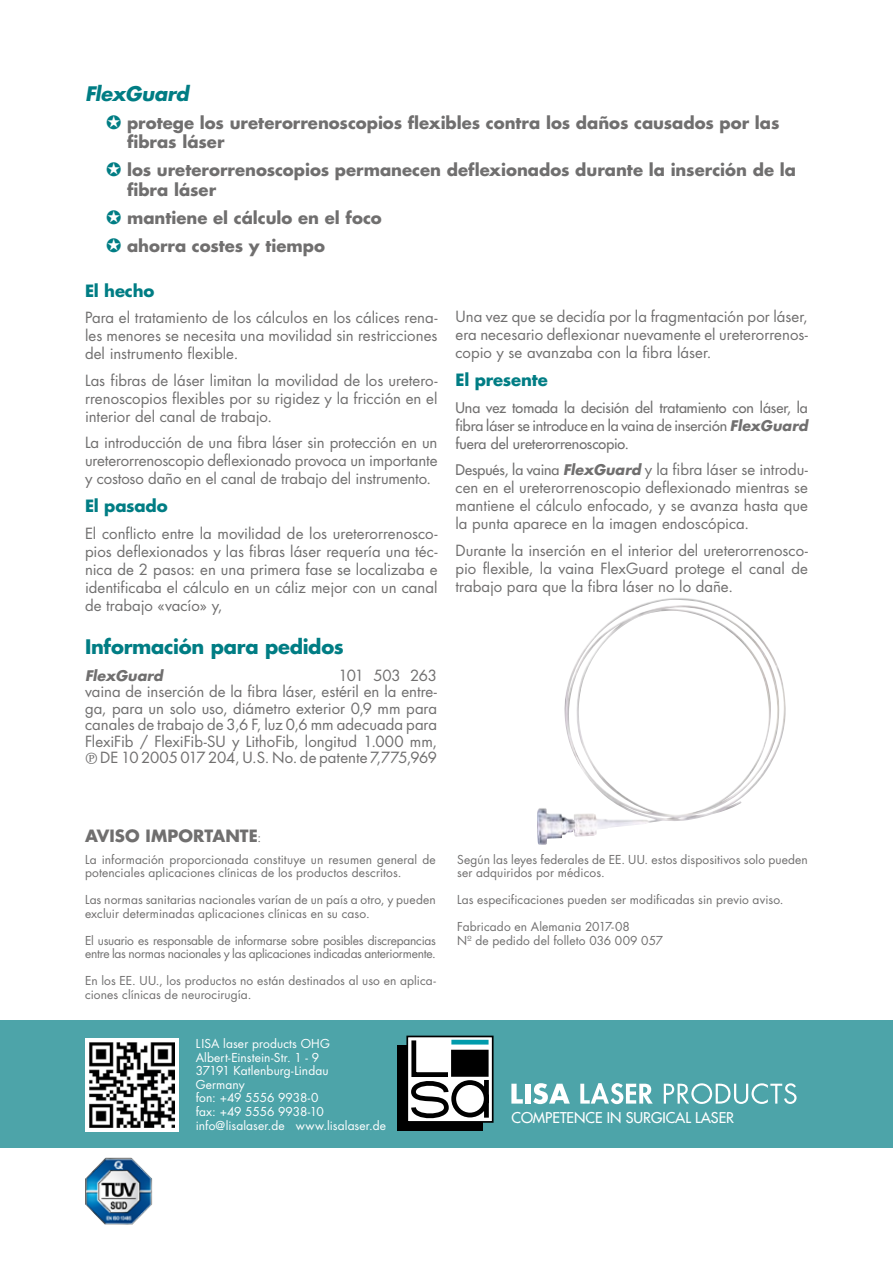
<style>
.page{position:relative;width:893px;height:1263px;background:#fff}
.page>*{position:absolute;margin:0;border:0;box-sizing:border-box;transform-origin:0 0}
.t1{font:700 19.5px "Futura";letter-spacing:-.015em;color:#007d84}
.t2{font:italic 700 19.5px "Futura";letter-spacing:-.015em;color:#007d84}
.t3{font:700 16.5px/19.5px "Futura";color:#706f6f}
.t4{font:700 16.5px "Futura";letter-spacing:-.01em;color:#007d84}
.t5{font:15px/18px "Futura";color:#706f6f;text-align:justify}
.t6{font:14.55px "Futura";color:#fff}
.t7{font:14.25px/18px "Futura";color:#706f6f;text-align:justify}
.t8{font:italic 700 14.25px "Futura";color:#706f6f}
.t9{font:12px/13.5px "Futura";letter-spacing:.005em;color:#706f6f}
.t10{font:12px/13.6px "Futura";letter-spacing:.005em;color:#fff}
.t11{font:12px/13.5px "Futura";letter-spacing:-.02em;color:#706f6f}
.s1{font-weight:700;font-style:italic}
.s2{font-size:14.25px}
.s3{font-weight:700;font-style:italic;font-size:14.25px}
.s4{font-family:"Cambria Math"}
.s5{font-weight:400;font-size:12px}
</style>
<div class="page">
<img style="left:537px;top:598px;width:249px;height:247px">
<div style="left:0;top:1020px;width:893px;height:128px;background:#4da4a9"></div>
<svg style="left:511px;top:1084px;width:12px;height:19px"></svg>
<div style="left:525px;top:1084px;width:5px;height:19px;background:#fff"></div>
<svg style="left:533px;top:1083px;width:37px;height:21px"></svg>
<svg style="left:580px;top:1083px;width:73px;height:21px"></svg>
<svg style="left:664px;top:1083px;width:132px;height:21px"></svg>
<img style="left:85px;top:1157px;width:67px;height:67px">
<div style="left:85px;top:1038px;width:94px;height:93px;background:#fff"></div>
<img style="left:89px;top:1042px;width:85px;height:85px">
<div style="left:398px;top:1045px;width:85px;height:85px;background:#000"></div>
<div style="left:406px;top:1035px;width:88px;height:88px;border:2px solid #000"></div>
<svg style="left:409px;top:1036px;width:82px;height:86px"></svg>
<h1 class="t2" style="left:85px;top:80px;width:105px">FlexGuard</h1>
<p class="t3" style="left:127px;top:112px;width:654px">protege los ureterorrenoscopios flexibles contra los daños causados por las fibras láser</p>
<p class="t3" style="left:127px;top:160px;width:670px">los ureterorrenoscopios permanecen deflexionados durante la inserción de la fibra láser</p>
<p class="t3" style="left:127px;top:203px;width:256px;line-height:28px">mantiene el cálculo en el foco ahorra costes y tiempo</p>
<p class="t4" style="left:85px;top:279px;width:71px">El hecho</p>
<p class="t5" style="left:85px;top:309px;width:354px">Para el tratamiento de los cálculos en los cálices rena&shy;les menores se necesita una movilidad sin restricciones del instrumento flexible.</p>
<p class="t5" style="left:85px;top:371px;width:354px">Las fibras de láser limitan la movilidad de los uretero&shy;rrenoscopios flexibles por su rigidez y la fricción en el interior del canal de trabajo.</p>
<p class="t5" style="left:85px;top:434px;width:354px">La introducción de una fibra láser sin protección en un ureterorrenoscopio deflexionado provoca un importante y costoso daño en el canal de trabajo del instrumento.</p>
<p class="t4" style="left:85px;top:495px;width:84px">El pasado</p>
<p class="t5" style="left:85px;top:524px;width:354px">El conflicto entre la movilidad de los ureterorrenosco&shy;pios deflexionados y las fibras láser requería una téc&shy;nica de 2 pasos: en una primera fase se localizaba e identificaba el cálculo en un cáliz mejor con un canal de trabajo «vacío» y,</p>
<p class="t5" style="left:455px;top:307px;width:354px">Una vez que se decidía por la fragmentación por láser, era necesario deflexionar nuevamente el ureterorrenos&shy;copio y se avanzaba con la fibra láser.</p>
<p class="t4" style="left:455px;top:369px;width:94px">El presente</p>
<p class="t7" style="left:455px;top:398px;width:354px">Una vez tomada la decisión del tratamiento con láser, la fibra láser se introduce en la vaina de inserción <span class="s1">FlexGuard </span>fuera del ureterorrenoscopio.</p>
<p class="t5" style="left:455px;top:460px;width:354px"><span class="s2">Después, la vaina</span> <span class="s3">FlexGuard</span> y la fibra láser se introdu&shy;cen en el ureterorrenoscopio deflexionado mientras se mantiene el cálculo enfocado, y se avanza hasta que la punta aparece en la imagen endoscópica.</p>
<p class="t5" style="left:455px;top:541px;width:354px">Durante la inserción en el interior del ureterorrenosco&shy;pio flexible, la vaina FlexGuard protege el canal de trabajo para que la fibra láser no lo dañe.</p>
<h1 class="t1" style="left:85px;top:633px;width:260px">Información para pedidos</h1>
<p class="t8" style="left:85px;top:665px;width:79px">FlexGuard</p>
<p class="t5" style="left:85px;top:666px;width:354px;line-height:16.5px;text-indent:254px">101 503 263 vaina de inserción de la fibra láser, estéril en la entre&shy;ga, para un solo uso, diámetro exterior 0,9 mm para canales de trabajo de 3,6 F, luz 0,6 mm adecuada para FlexiFib / FlexiFib-SU y LithoFib, longitud 1.000 mm, <span class="s4">℗</span> DE 10 2005 017 204, U.S. No. de patente 7,775,969</p>
<p class="t3" style="left:85px;top:825px;width:178px">AVISO IMPORTANTE<span class="s5">:</span></p>
<p class="t9" style="left:85px;top:852px;width:352px">La información proporcionada constituye un resumen general de potenciales aplicaciones clínicas de los productos descritos.</p>
<p class="t9" style="left:85px;top:893px;width:352px">Las normas sanitarias nacionales varían de un país a otro, y pueden excluir determinadas aplicaciones clínicas en su caso.</p>
<p class="t11" style="left:85px;top:933px;width:352px">El usuario es responsable de informarse sobre posibles discrepancias entre las normas nacionales y las aplicaciones indicadas anteriormente.</p>
<p class="t9" style="left:85px;top:974px;width:352px">En los EE. UU., los productos no están destinados al uso en aplica&shy;ciones clínicas de neurocirugía.</p>
<p class="t10" style="left:196px;top:1036px;width:192px">LISA laser products OHG<br>Albert-Einstein-Str. 1 - 9<br>37191 Katlenburg-Lindau<br>Germany<br>fon: +49 5556 9938-0<br>fax: +49 5556 9938-10 info@lisalaser.de www.lisalaser.de</p>
<p class="t9" style="left:457px;top:852px;width:352px">Según las leyes federales de EE. UU. estos dispositivos solo pueden ser adquiridos por médicos.</p>
<p class="t9" style="left:457px;top:893px;width:328px">Las especificaciones pueden ser modificadas sin previo aviso.</p>
<p class="t9" style="left:457px;top:920px;width:208px">Fabricado en Alemania 2017- 08<br>Nº de pedido del folleto 036 009 057</p>
<p class="t6" style="left:511px;top:1108px;width:224px">COMPETENCE IN SURGICAL LASER</p>
</div>
